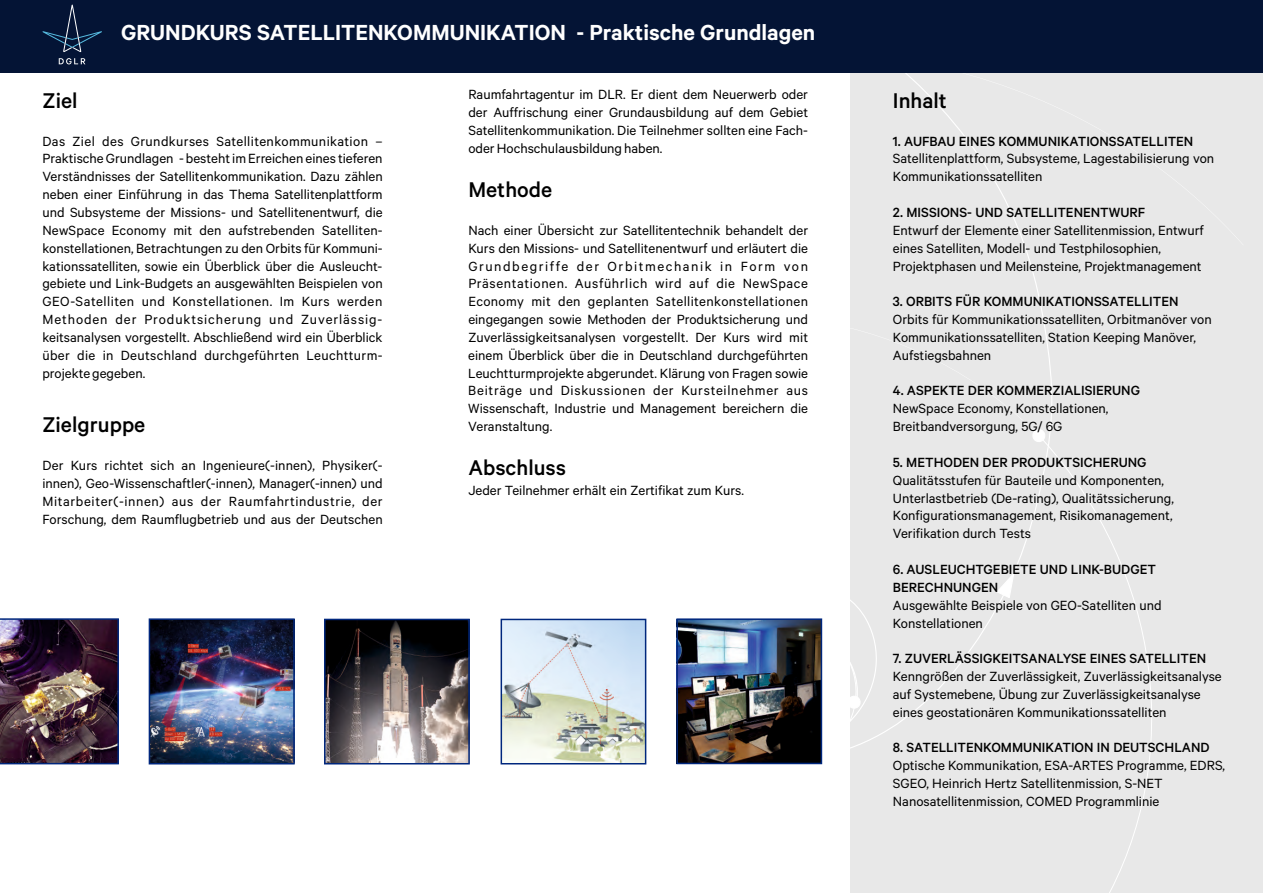
<style>
.page{position:relative;width:1263px;height:893px;background:#fff}
.page>*{position:absolute;margin:0;border:0;box-sizing:border-box;transform-origin:0 0}
.t1{font:600 24.6px "Calibre";color:#fff}
.t2{font:500 24px "Calibre";color:#000}
.t3{font:15px/17.9px "Calibre";color:#000}
.t4{font:500 15px/17.9px "Calibre";color:#000}
</style>
<div class="page">
<div style="left:850px;top:0;width:413px;height:893px;background:#e8e8e8"></div>
<svg style="left:997px;top:570px;width:18px;height:29px"></svg>
<svg style="left:702px;top:600px;width:181px;height:165px"></svg>
<svg style="left:884px;top:72px;width:359px;height:173px"></svg>
<svg style="left:1032px;top:429px;width:13px;height:13px"></svg>
<svg style="left:423px;top:72px;width:450px;height:1px"></svg>
<svg style="left:1042px;top:439px;width:110px;height:454px"></svg>
<div style="left:0;top:0;width:1263px;height:72px;background:#041435"></div>
<img style="left:0;top:618px;width:119px;height:146px">
<img style="left:679px;top:621px;width:140px;height:140px">
<div style="left:676px;top:618px;width:146px;height:146px;border:2px solid #00277d"></div>
<svg style="left:59px;top:58px;width:26px;height:6px"></svg>
<svg style="left:42px;top:5px;width:60px;height:47px"></svg>
<img style="left:327px;top:622px;width:140px;height:139px">
<div style="left:324px;top:619px;width:146px;height:145px;border:2px solid #00277d"></div>
<img style="left:152px;top:621px;width:140px;height:140px">
<div style="left:149px;top:618px;width:146px;height:146px;border:2px solid #00277d"></div>
<img style="left:504px;top:622px;width:139px;height:139px">
<div style="left:501px;top:619px;width:145px;height:145px;border:2px solid #00277d"></div>
<h1 class="t1" style="left:121px;top:22px;width:696px">GRUNDKURS SATELLITENKOMMUNIKATION - Praktische Grundlagen</h1>
<h2 class="t2" style="left:42px;top:90px;width:37px">Ziel</h2>
<p class="t3" style="left:42px;top:133px;width:342px;text-align:justify">Das Ziel des Grundkurses Satellitenkommunikation – Praktische Grundlagen - besteht im Erreichen eines tieferen Verständnisses der Satellitenkommunikation. Dazu zählen neben einer Einführung in das Thema Satellitenplattform und Subsysteme der Missions- und Satellitenentwurf, die NewSpace Economy mit den aufstrebenden Satelliten&shy;konstellationen, Betrachtungen zu den Orbits für Kommuni&shy;kationssatelliten, sowie ein Überblick über die Ausleucht&shy;gebiete und Link-Budgets an ausgewählten Beispielen von GEO-Satelliten und Konstellationen. Im Kurs werden Methoden der Produktsicherung und Zuverlässig&shy;keitsanalysen vorgestellt. Abschließend wird ein Überblick über die in Deutschland durchgeführten Leuchtturm&shy;projekte gegeben.</p>
<h2 class="t2" style="left:42px;top:414px;width:104px">Zielgruppe</h2>
<p class="t3" style="left:42px;top:458px;width:342px;text-align:justify">Der Kurs richtet sich an Ingenieure(-innen), Physiker(- innen), Geo-Wissenschaftler(-innen), Manager(-innen) und Mitarbeiter(-innen) aus der Raumfahrtindustrie, der Forschung, dem Raumflugbetrieb und aus der Deutschen</p>
<p class="t3" style="left:468px;top:86px;width:341px;text-align:justify">Raumfahrtagentur im DLR. Er dient dem Neuerwerb oder der Auffrischung einer Grundausbildung auf dem Gebiet Satellitenkommunikation. Die Teilnehmer sollten eine Fach&shy;oder Hochschulausbildung haben.</p>
<h2 class="t2" style="left:468px;top:179px;width:85px">Methode</h2>
<p class="t3" style="left:468px;top:222px;width:341px;text-align:justify">Nach einer Übersicht zur Satellitentechnik behandelt der Kurs den Missions- und Satellitenentwurf und erläutert die Grundbegriffe der Orbitmechanik in Form von Präsentationen. Ausführlich wird auf die NewSpace Economy mit den geplanten Satellitenkonstellationen eingegangen sowie Methoden der Produktsicherung und Zuverlässigkeitsanalysen vorgestellt. Der Kurs wird mit einem Überblick über die in Deutschland durchgeführten Leuchtturmprojekte abgerundet. Klärung von Fragen sowie Beiträge und Diskussionen der Kursteilnehmer aus Wissenschaft, Industrie und Management bereichern die Veranstaltung.</p>
<h2 class="t2" style="left:468px;top:457px;width:99px">Abschluss</h2>
<p class="t3" style="left:468px;top:483px;width:277px">Jeder Teilnehmer erhält ein Zertifikat zum Kurs.</p>
<h2 class="t2" style="left:893px;top:90px;width:55px">Inhalt</h2>
<p class="t4" style="left:893px;top:133px;width:302px">1. AUFBAU EINES KOMMUNIKATIONSSATELLITEN</p>
<p class="t3" style="left:893px;top:151px;width:323px">Satellitenplattform, Subsysteme, Lagestabilisierung von<br>Kommunikationssatelliten</p>
<p class="t4" style="left:893px;top:204px;width:254px">2. MISSIONS- UND SATELLITENENTWURF</p>
<p class="t3" style="left:893px;top:222px;width:312px">Entwurf der Elemente einer Satellitenmission, Entwurf eines Satelliten, Modell- und Testphilosophien,<br>Projektphasen und Meilensteine, Projektmanagement</p>
<p class="t4" style="left:893px;top:294px;width:287px">3. ORBITS FÜR KOMMUNIKATIONSSATELLITEN</p>
<p class="t3" style="left:893px;top:311px;width:320px">Orbits für Kommunikationssatelliten, Orbitmanöver von<br>Kommunikationssatelliten, Station Keeping Manöver,<br>Aufstiegsbahnen</p>
<p class="t4" style="left:893px;top:383px;width:249px">4. ASPEKTE DER KOMMERZIALISIERUNG</p>
<p class="t3" style="left:893px;top:401px;width:217px">NewSpace Economy, Konstellationen,<br>Breitbandversorgung, 5G/ 6G</p>
<p class="t4" style="left:893px;top:454px;width:255px">5. METHODEN DER PRODUKTSICHERUNG</p>
<p class="t3" style="left:893px;top:472px;width:282px">Qualitätsstufen für Bauteile und Komponenten, Unterlastbetrieb (De-rating), Qualitätssicherung, Konfigurationsmanagement, Risikomanagement, Verifikation durch Tests</p>
<p class="t4" style="left:893px;top:561px;width:265px">6. AUSLEUCHTGEBIETE UND LINK-BUDGET<br>BERECHNUNGEN</p>
<p class="t3" style="left:893px;top:597px;width:270px">Ausgewählte Beispiele von GEO-Satelliten und<br>Konstellationen</p>
<p class="t4" style="left:893px;top:651px;width:315px">7. ZUVERLÄSSIGKEITSANALYSE EINES SATELLITEN</p>
<p class="t3" style="left:893px;top:668px;width:330px">Kenngrößen der Zuverlässigkeit, Zuverlässigkeitsanalyse auf Systemebene, Übung zur Zuverlässigkeitsanalyse eines geostationären Kommunikationssatelliten</p>
<p class="t4" style="left:893px;top:740px;width:318px">8. SATELLITENKOMMUNIKATION IN DEUTSCHLAND</p>
<p class="t3" style="left:893px;top:758px;width:334px">Optische Kommunikation, ESA-ARTES Programme, EDRS,<br>SGEO, Heinrich Hertz Satellitenmission, S-NET<br>Nanosatellitenmission, COMED Programmlinie</p>
</div>
